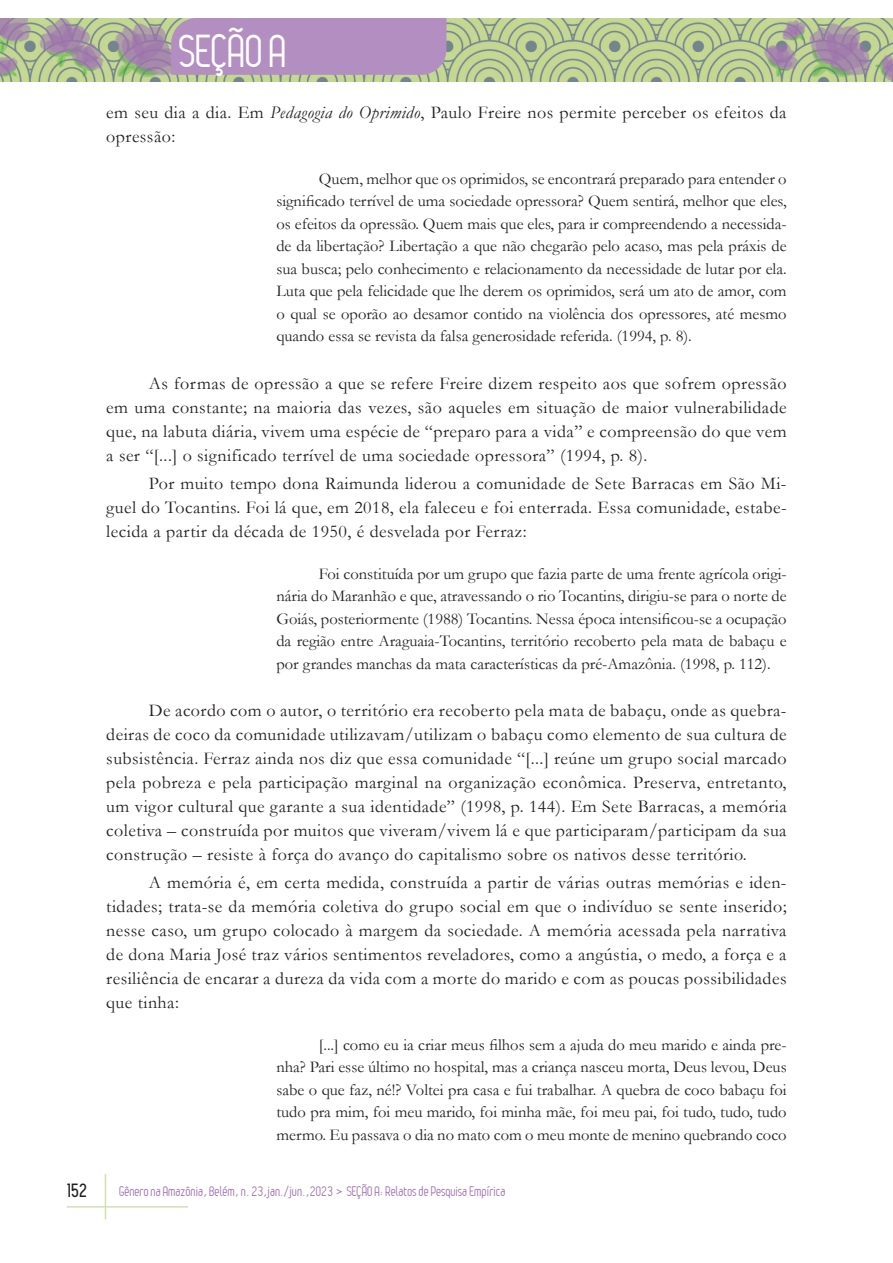
<style>
.page{position:relative;width:893px;height:1263px;background:#fff}
.page>*{position:absolute;margin:0;border:0;box-sizing:border-box;transform-origin:0 0}
.t1{font:45px "Leger";letter-spacing:-.01em;color:#fff}
.t2{font:18px/24px "Garamond";letter-spacing:.025em;color:#231f20;text-align:justify}
.t3{font:700 18px "Leger";color:#231f20}
.t4{font:16.5px/22.5px "Garamond";color:#231f20;text-align:justify}
.t5{font:13.5px "Leger";color:#9f73af}
.s1{font-style:italic}
</style>
<div class="page">
<hr style="left:105px;top:1174px;width:1px;height:45px;background:#d2e0ac">
<hr style="left:67px;top:1206px;width:121px;height:1px;background:#d2e0ac">
<img style="left:0;top:18px;width:893px;height:64px">
<div style="left:171px;top:18px;width:275px;height:57px;background:#b28fc0"></div>
<h1 class="t1" style="left:179px;top:26px;width:110px">SEÇÃO A</h1>
<p class="t2" style="left:106px;top:100px;width:682px">em seu dia a dia. Em <span class="s1">Pedagogia do Oprimido</span>, Paulo Freire nos permite perceber os efeitos da opressão:</p>
<p class="t4" style="left:276px;top:167px;width:512px;text-indent:43px">Quem, melhor que os oprimidos, se encontrará preparado para entender o significado terrível de uma sociedade opressora? Quem sentirá, melhor que eles, os efeitos da opressão. Quem mais que eles, para ir compreendendo a necessida&shy;de da libertação? Libertação a que não chegarão pelo acaso, mas pela práxis de sua busca; pelo conhecimento e relacionamento da necessidade de lutar por ela.<br>Luta que pela felicidade que lhe derem os oprimidos, será um ato de amor, com o qual se oporão ao desamor contido na violência dos opressores, até mesmo quando essa se revista da falsa generosidade referida. (1994, p. 8).</p>
<p class="t2" style="left:106px;top:370px;width:682px;text-indent:43px">As formas de opressão a que se refere Freire dizem respeito aos que sofrem opressão em uma constante; na maioria das vezes, são aqueles em situação de maior vulnerabilidade que, na labuta diária, vivem uma espécie de “preparo para a vida” e compreensão do que vem a ser “[...] o significado terrível de uma sociedade opressora” (1994, p. 8).</p>
<p class="t2" style="left:106px;top:471px;width:682px;text-indent:43px">Por muito tempo dona Raimunda liderou a comunidade de Sete Barracas em São Mi&shy;guel do Tocantins. Foi lá que, em 2018, ela faleceu e foi enterrada. Essa comunidade, estabe&shy;lecida a partir da década de 1950, é desvelada por Ferraz:</p>
<p class="t4" style="left:276px;top:562px;width:512px;text-indent:43px">Foi constituída por um grupo que fazia parte de uma frente agrícola origi&shy;nária do Maranhão e que, atravessando o rio Tocantins, dirigiu-se para o norte de Goiás, posteriormente (1988) Tocantins. Nessa época intensificou-se a ocupação da região entre Araguaia-Tocantins, território recoberto pela mata de babaçu e por grandes manchas da mata características da pré-Amazônia. (1998, p. 112).</p>
<p class="t2" style="left:106px;top:698px;width:682px;text-indent:43px">De acordo com o autor, o território era recoberto pela mata de babaçu, onde as quebra&shy;deiras de coco da comunidade utilizavam/utilizam o babaçu como elemento de sua cultura de subsistência. Ferraz ainda nos diz que essa comunidade “[...] reúne um grupo social marcado pela pobreza e pela participação marginal na organização econômica. Preserva, entretanto, um vigor cultural que garante a sua identidade” (1998, p. 144). Em Sete Barracas, a memória coletiva – construída por muitos que viveram/vivem lá e que participaram/participam da sua construção – resiste à força do avanço do capitalismo sobre os nativos desse território.</p>
<p class="t2" style="left:106px;top:870px;width:682px;text-indent:43px">A memória é, em certa medida, construída a partir de várias outras memórias e iden&shy;tidades; trata-se da memória coletiva do grupo social em que o indivíduo se sente inserido; nesse caso, um grupo colocado à margem da sociedade. A memória acessada pela narrativa de dona Maria José traz vários sentimentos reveladores, como a angústia, o medo, a força e a resiliência de encarar a dureza da vida com a morte do marido e com as poucas possibilidades que tinha:</p>
<p class="t4" style="left:276px;top:1033px;width:512px;text-indent:43px">[...] como eu ia criar meus filhos sem a ajuda do meu marido e ainda pre&shy;nha? Pari esse último no hospital, mas a criança nasceu morta, Deus levou, Deus sabe o que faz, né!? Voltei pra casa e fui trabalhar. A quebra de coco babaçu foi tudo pra mim, foi meu marido, foi minha mãe, foi meu pai, foi tudo, tudo, tudo mermo. Eu passava o dia no mato com o meu monte de menino quebrando coco</p>
<p class="t3" style="left:67px;top:1180px;width:21px">152</p>
<p class="t5" style="left:119px;top:1183px;width:388px">Gênero na Amazônia, Belém, n. 23,jan./jun.,2023 &gt; SEÇÃO A: Relatos de Pesquisa Empírica</p>
</div>
